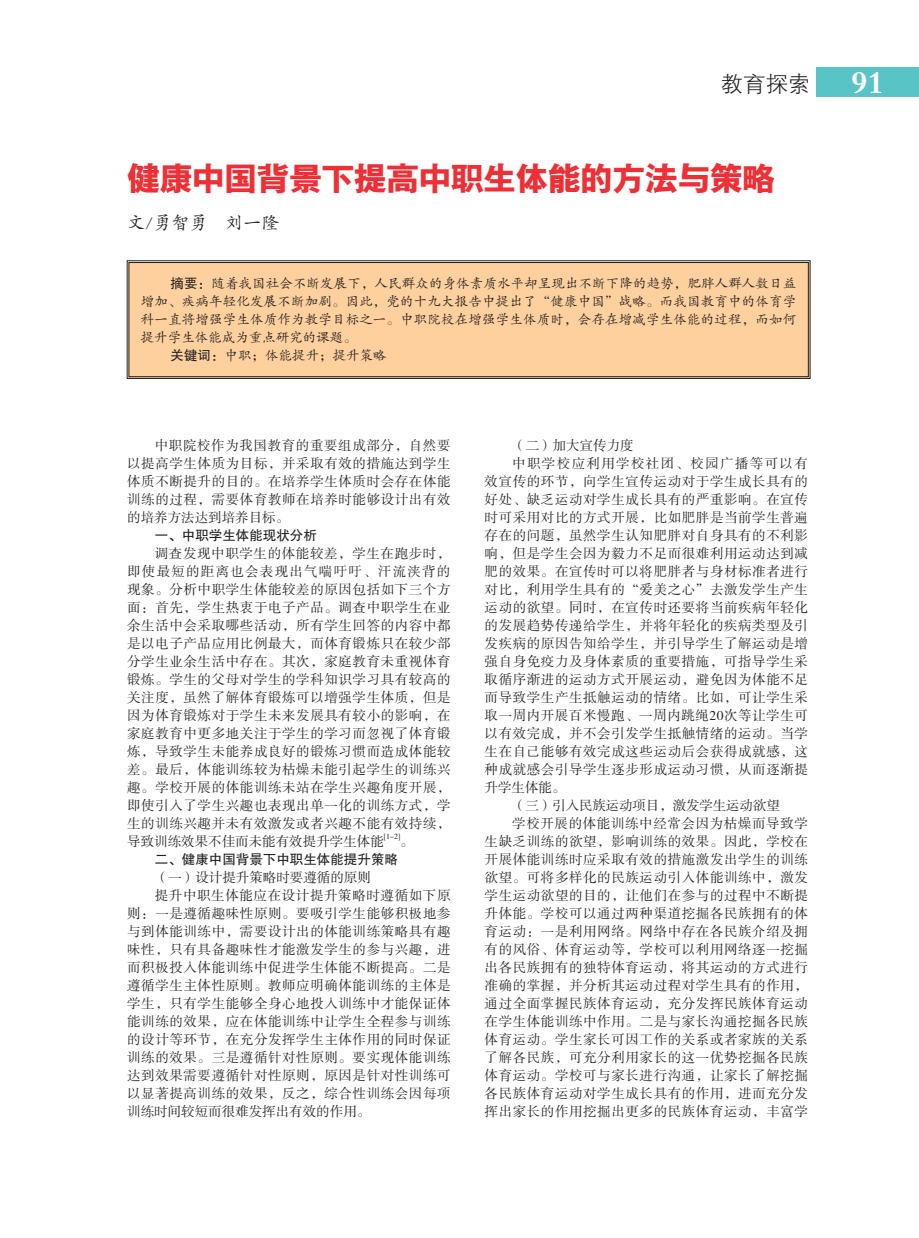
<style>
.page{position:relative;width:919px;height:1238px;background:#fff}
.page>*{position:absolute;margin:0;border:0;box-sizing:border-box;transform-origin:0 0}
.t1{font:33px "FZYDCHJW GB1 0";letter-spacing:-.02em;color:#ee3036}
.t2{font:22.5px "FZXH1 K GBK1 0";color:#231f20}
.t3{font:18px "FZKTK GBK1 0";color:#231f20}
.t4{font:13.5px/18px "FZSSK GBK1 0";letter-spacing:.045em;color:#231f20;text-align:justify}
.t5{font:13.5px "FZKTK GBK1 0";letter-spacing:.01em;color:#231f20}
.t6{font:13.5px "FZSSK GBK1 0";color:#231f20}
.t7{font:13.5px "FZHTK GBK1 0";color:#231f20}
.t8{font:13.5px "FZSSK GBK1 0";letter-spacing:.1em;color:#231f20}
.t9{font:13.5px "FZSSK GBK1 0";letter-spacing:-.01em;color:#231f20}
.t10{font:7.8px "FZSSK GBK1 0";color:#231f20}
.s1{font-family:"FZDBSK GBK1 0";font-size:33px;color:#fff}
.s2{font-family:"FZHTK GBK1 0"}
</style>
<div class="page">
<div style="left:816px;top:68px;width:102px;height:29px;background:#59c4c6"></div>
<div style="left:127px;top:260px;width:683px;height:119px;background:#fdd09e"></div>
<div style="left:129px;top:262px;width:679px;height:115px;border:1px solid #231f20"></div>
<h2 class="t2" style="left:720px;top:71px;width:165px">教育探索 <span class="s1">91</span></h2>
<h1 class="t1" style="left:127px;top:160px;width:649px">健康中国背景下提高中职生体能的方法与策略</h1>
<h3 class="t3" style="left:127px;top:213px;width:154px">文/勇智勇　刘一隆</h3>
<p class="t5" style="left:171px;top:277px;width:627px"><span class="s2">摘要：</span>随着我国社会不断发展下，人民群众的身体素质水平却呈现出不断下降的趋势，肥胖人群人数日益</p>
<p class="t5" style="left:141px;top:295px;width:656px">增加、疾病年轻化发展不断加剧。因此，党的十九大报告中提出了“健康中国”战略。而我国教育中的体育学</p>
<p class="t5" style="left:141px;top:313px;width:656px">科一直将增强学生体质作为教学目标之一。中职院校在增强学生体质时，会存在增减学生体能的过程，而如何</p>
<p class="t5" style="left:141px;top:331px;width:217px">提升学生体能成为重点研究的课题。</p>
<p class="t5" style="left:171px;top:349px;width:218px"><span class="s2">关键词：</span>中职；体能提升；提升策略</p>
<p class="t4" style="left:127px;top:436px;width:325px;text-indent:28px">中职院校作为我国教育的重要组成部分，自然要以提高学生体质为目标，并采取有效的措施达到学生体质不断提升的目的。在培养学生体质时会存在体能训练的过程，需要体育教师在培养时能够设计出有效的培养方法达到培养目标。</p>
<p class="t7" style="left:155px;top:527px;width:163px">一、中职学生体能现状分析</p>
<p class="t4" style="left:127px;top:544px;width:325px;text-indent:28px">调查发现中职学生的体能较差，学生在跑步时，即使最短的距离也会表现出气喘吁吁、汗流浃背的现象。分析中职学生体能较差的原因包括如下三个方面：首先，学生热衷于电子产品。调查中职学生在业余生活中会采取哪些活动，所有学生回答的内容中都是以电子产品应用比例最大，而体育锻炼只在较少部分学生业余生活中存在。其次，家庭教育未重视体育锻炼。学生的父母对学生的学科知识学习具有较高的关注度，虽然了解体育锻炼可以增强学生体质，但是因为体育锻炼对于学生未来发展具有较小的影响，在家庭教育中更多地关注于学生的学习而忽视了体育锻炼，导致学生未能养成良好的锻炼习惯而造成体能较差。最后，体能训练较为枯燥未能引起学生的训练兴趣。学校开展的体能训练未站在学生兴趣角度开展，即使引入了学生兴趣也表现出单一化的训练方式，学生的训练兴趣并未有效激发或者兴趣不能有效持续，导致训练效果不佳而未能有效提升学生体能</p>
<p class="t10" style="left:384px;top:832px;width:18px">[1-2]</p>
<p class="t4" style="left:400px;top:832px;width:15px">。</p>
<p class="t7" style="left:155px;top:851px;width:245px">二、健康中国背景下中职生体能提升策略</p>
<p class="t6" style="left:155px;top:869px;width:217px">（一）设计提升策略时要遵循的原则</p>
<p class="t4" style="left:155px;top:886px;width:297px">提升中职生体能应在设计提升策略时遵循如下原</p>
<p class="t4" style="left:127px;top:904px;width:325px">则：一是遵循趣味性原则。要吸引学生能够积极地参</p>
<p class="t4" style="left:127px;top:922px;width:325px">与到体能训练中，需要设计出的体能训练策略具有趣</p>
<p class="t4" style="left:127px;top:940px;width:325px">味性，只有具备趣味性才能激发学生的参与兴趣，进</p>
<p class="t4" style="left:127px;top:958px;width:325px">而积极投入体能训练中促进学生体能不断提高。二是</p>
<p class="t4" style="left:127px;top:976px;width:325px">遵循学生主体性原则。教师应明确体能训练的主体是</p>
<p class="t4" style="left:127px;top:994px;width:325px">学生，只有学生能够全身心地投入训练中才能保证体</p>
<p class="t4" style="left:127px;top:1012px;width:325px">能训练的效果，应在体能训练中让学生全程参与训练</p>
<p class="t4" style="left:127px;top:1030px;width:325px">的设计等环节，在充分发挥学生主体作用的同时保证</p>
<p class="t4" style="left:127px;top:1048px;width:325px">训练的效果。三是遵循针对性原则。要实现体能训练</p>
<p class="t4" style="left:127px;top:1066px;width:325px">达到效果需要遵循针对性原则，原因是针对性训练可</p>
<p class="t4" style="left:127px;top:1084px;width:325px">以显著提高训练的效果，反之，综合性训练会因每项</p>
<p class="t6" style="left:127px;top:1103px;width:244px">训练时间较短而很难发挥出有效的作用。</p>
<p class="t4" style="left:512px;top:436px;width:123px">（二）加大宣传力度</p>
<p class="t8" style="left:512px;top:455px;width:297px">中职学校应利用学校社团、校园广播等可以有</p>
<p class="t4" style="left:484px;top:472px;width:325px">效宣传的环节，向学生宣传运动对于学生成长具有的</p>
<p class="t4" style="left:484px;top:490px;width:325px">好处、缺乏运动对学生成长具有的严重影响。在宣传</p>
<p class="t4" style="left:484px;top:508px;width:325px">时可采用对比的方式开展，比如肥胖是当前学生普遍</p>
<p class="t4" style="left:484px;top:526px;width:325px">存在的问题，虽然学生认知肥胖对自身具有的不利影</p>
<p class="t4" style="left:484px;top:544px;width:325px">响，但是学生会因为毅力不足而很难利用运动达到减</p>
<p class="t4" style="left:484px;top:562px;width:325px">肥的效果。在宣传时可以将肥胖者与身材标准者进行</p>
<p class="t4" style="left:484px;top:580px;width:325px">对比，利用学生具有的“爱美之心”去激发学生产生</p>
<p class="t4" style="left:484px;top:598px;width:325px">运动的欲望。同时，在宣传时还要将当前疾病年轻化</p>
<p class="t4" style="left:484px;top:616px;width:325px">的发展趋势传递给学生，并将年轻化的疾病类型及引</p>
<p class="t4" style="left:484px;top:634px;width:325px">发疾病的原因告知给学生，并引导学生了解运动是增</p>
<p class="t4" style="left:484px;top:652px;width:325px">强自身免疫力及身体素质的重要措施，可指导学生采</p>
<p class="t4" style="left:484px;top:670px;width:325px">取循序渐进的运动方式开展运动，避免因为体能不足</p>
<p class="t4" style="left:484px;top:688px;width:325px">而导致学生产生抵触运动的情绪。比如，可让学生采</p>
<p class="t4" style="left:484px;top:706px;width:325px">取一周内开展百米慢跑、一周内跳绳20次等让学生可</p>
<p class="t4" style="left:484px;top:724px;width:325px">以有效完成，并不会引发学生抵触情绪的运动。当学</p>
<p class="t4" style="left:484px;top:742px;width:325px">生在自己能够有效完成这些运动后会获得成就感，这</p>
<p class="t4" style="left:484px;top:760px;width:325px">种成就感会引导学生逐步形成运动习惯，从而逐渐提</p>
<p class="t4" style="left:484px;top:778px;width:82px">升学生体能。</p>
<p class="t9" style="left:512px;top:797px;width:269px">（三）引入民族运动项目，激发学生运动欲望</p>
<p class="t4" style="left:512px;top:814px;width:297px">学校开展的体能训练中经常会因为枯燥而导致学</p>
<p class="t4" style="left:484px;top:832px;width:325px">生缺乏训练的欲望，影响训练的效果。因此，学校在</p>
<p class="t4" style="left:484px;top:850px;width:325px">开展体能训练时应采取有效的措施激发出学生的训练</p>
<p class="t4" style="left:484px;top:868px;width:325px">欲望。可将多样化的民族运动引入体能训练中，激发</p>
<p class="t4" style="left:484px;top:886px;width:325px">学生运动欲望的目的，让他们在参与的过程中不断提</p>
<p class="t4" style="left:484px;top:904px;width:325px">升体能。学校可以通过两种渠道挖掘各民族拥有的体</p>
<p class="t4" style="left:484px;top:922px;width:325px">育运动：一是利用网络。网络中存在各民族介绍及拥</p>
<p class="t4" style="left:484px;top:940px;width:325px">有的风俗、体育运动等，学校可以利用网络逐一挖掘</p>
<p class="t4" style="left:484px;top:958px;width:325px">出各民族拥有的独特体育运动，将其运动的方式进行</p>
<p class="t4" style="left:484px;top:976px;width:325px">准确的掌握，并分析其运动过程对学生具有的作用，</p>
<p class="t4" style="left:484px;top:994px;width:325px">通过全面掌握民族体育运动，充分发挥民族体育运动</p>
<p class="t4" style="left:484px;top:1012px;width:325px">在学生体能训练中作用。二是与家长沟通挖掘各民族</p>
<p class="t4" style="left:484px;top:1030px;width:325px">体育运动。学生家长可因工作的关系或者家族的关系</p>
<p class="t4" style="left:484px;top:1048px;width:325px">了解各民族，可充分利用家长的这一优势挖掘各民族</p>
<p class="t4" style="left:484px;top:1066px;width:325px">体育运动。学校可与家长进行沟通，让家长了解挖掘</p>
<p class="t4" style="left:484px;top:1084px;width:325px">各民族体育运动对学生成长具有的作用，进而充分发</p>
<p class="t4" style="left:484px;top:1102px;width:325px">挥出家长的作用挖掘出更多的民族体育运动，丰富学</p>
</div>
